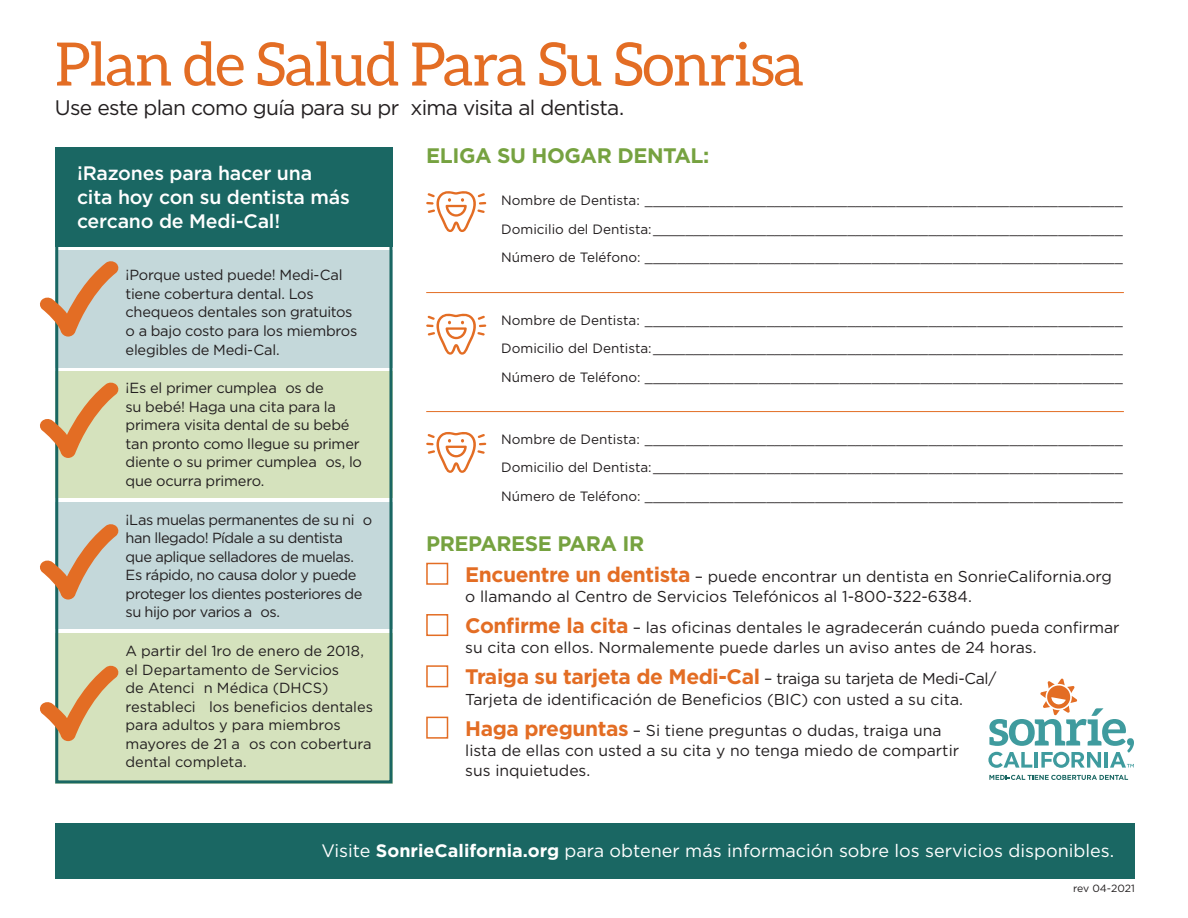
<style>
.page{position:relative;width:1188px;height:918px;background:#fff}
.page>*{position:absolute;margin:0;border:0;box-sizing:border-box;transform-origin:0 0}
.t1{font:60px "Aleo";letter-spacing:-.02em;color:#e36d24}
.t2{font:21px "Gotham";letter-spacing:-.035em;color:#231f20}
.t3{font:700 21px "Gotham";letter-spacing:-.02em;color:#76a240}
.t4{font:500 19.5px/24px "Gotham";letter-spacing:-.01em;color:#fff}
.t5{font:18px "Gotham";color:#fff}
.t6{font:15.75px/20.2px "Gotham";color:#231f20}
.t7{font:14.7px/18.6px "Gotham";letter-spacing:-.02em;color:#231f20}
.t8{font:14.7px/18.6px "Gotham";color:#231f20}
.t9{font:13.5px "Gotham";color:#231f20}
.t10{font:10.5px "Gotham";letter-spacing:-.005em;color:#231f20}
.s1{font-weight:700;font-size:21px;color:#e36d24}
.s2{font-weight:700}
</style>
<div class="page">
<div style="left:55px;top:371px;width:337px;height:127px;background:#d5e2bd"></div>
<div style="left:55px;top:633px;width:337px;height:150px;background:#d5e2bd"></div>
<div style="left:55px;top:250px;width:337px;height:118px;background:#c4d8da"></div>
<div style="left:55px;top:502px;width:337px;height:127px;background:#c4d8da"></div>
<div style="left:55px;top:147px;width:337px;height:636px;border:3px solid #1a6763"></div>
<hr style="left:426px;top:292px;width:698px;height:1px;background:#e36d24">
<hr style="left:426px;top:411px;width:698px;height:1px;background:#e36d24">
<div style="left:55px;top:147px;width:337px;height:100px;background:#1a6763"></div>
<svg style="left:40px;top:260px;width:79px;height:77px"></svg>
<svg style="left:40px;top:382px;width:79px;height:76px"></svg>
<svg style="left:40px;top:523px;width:79px;height:77px"></svg>
<svg style="left:40px;top:665px;width:79px;height:76px"></svg>
<svg style="left:426px;top:191px;width:60px;height:41px"></svg>
<svg style="left:426px;top:313px;width:60px;height:42px"></svg>
<svg style="left:426px;top:432px;width:60px;height:41px"></svg>
<div style="left:426px;top:563px;width:22px;height:22px;border:2px solid #e36d24"></div>
<div style="left:426px;top:614px;width:22px;height:22px;border:2px solid #e36d24"></div>
<svg style="left:426px;top:665px;width:23px;height:74px"></svg>
<svg style="left:989px;top:775px;width:139px;height:5px"></svg>
<svg style="left:988px;top:679px;width:146px;height:89px"></svg>
<div style="left:56px;top:824px;width:1079px;height:55px;background:#1a6763"></div>
<h1 class="t1" style="left:55px;top:30px;width:751px">Plan de Salud Para Su Sonrisa</h1>
<p class="t2" style="left:55px;top:94px;width:571px">Use este plan como guía para su pr xima visita al dentista.</p>
<h2 class="t4" style="left:77px;top:161px;width:274px">¡Razones para hacer una cita hoy con su dentista más cercano de Medi-Cal!</h2>
<p class="t7" style="left:126px;top:266px;width:233px">¡Porque usted puede! Medi-Cal tiene cobertura dental. Los chequeos dentales son gratuitos o a bajo costo para los miembros elegibles de Medi-Cal.</p>
<p class="t7" style="left:126px;top:379px;width:238px">¡Es el primer cumplea os de<br>su bebé! Haga una cita para la primera visita dental de su bebé tan pronto como llegue su primer diente o su primer cumplea os, lo que ocurra primero.</p>
<p class="t7" style="left:126px;top:510px;width:248px">¡Las muelas permanentes de su ni o han llegado! Pídale a su dentista que aplique selladores de muelas.<br>Es rápido, no causa dolor y puede proteger los dientes posteriores de su hijo por varios a os.</p>
<p class="t8" style="left:126px;top:641px;width:249px">A partir del 1ro de enero de 2018, el Departamento de Servicios<br>de Atenci n Médica (DHCS) restableci los beneficios dentales para adultos y para miembros mayores de 21 a os con cobertura dental completa.</p>
<h2 class="t3" style="left:426px;top:142px;width:285px">ELIGA SU HOGAR DENTAL:</h2>
<p class="t9" style="left:501px;top:192px;width:623px">Nombre de Dentista: ___________________________________________________________</p>
<p class="t9" style="left:501px;top:220px;width:623px">Domicilio del Dentista:__________________________________________________________</p>
<p class="t9" style="left:501px;top:249px;width:623px">Número de Teléfono: ___________________________________________________________</p>
<p class="t9" style="left:501px;top:311px;width:623px">Nombre de Dentista: ___________________________________________________________</p>
<p class="t9" style="left:501px;top:340px;width:623px">Domicilio del Dentista:__________________________________________________________</p>
<p class="t9" style="left:501px;top:368px;width:623px">Número de Teléfono: ___________________________________________________________</p>
<p class="t9" style="left:501px;top:430px;width:623px">Nombre de Dentista: ___________________________________________________________</p>
<p class="t9" style="left:501px;top:459px;width:623px">Domicilio del Dentista:__________________________________________________________</p>
<p class="t9" style="left:501px;top:487px;width:623px">Número de Teléfono: ___________________________________________________________</p>
<h2 class="t3" style="left:426px;top:530px;width:220px">PREPARESE PARA IR</h2>
<p class="t6" style="left:465px;top:566px;width:648px"><span class="s1">Encuentre un dentista</span> – puede encontrar un dentista en SonrieCalifornia.org o llamando al Centro de Servicios Telef ónicos al 1-800-322-6384.</p>
<p class="t6" style="left:465px;top:617px;width:656px"><span class="s1">Confirme la cita</span> – las oficinas dentales le agradecerán cuándo pueda confirmar su cita con ellos. Normalemente puede darles un aviso antes de 24 horas.</p>
<p class="t6" style="left:465px;top:668px;width:533px"><span class="s1">Traiga su tarjeta de Medi-Cal</span> – traiga su tarjeta de Medi-Cal/<br>Tarjeta de identificación de Beneficios (BIC) con usted a su cita.</p>
<p class="t6" style="left:465px;top:720px;width:495px"><span class="s1">Haga preguntas</span> – Si tiene preguntas o dudas, traiga una lista de ellas con usted a su cita y no tenga miedo de compartir sus inquietudes.</p>
<p class="t5" style="left:321px;top:839px;width:794px">Visite <span class="s2">SonrieCalifornia.org</span> para obtener más información sobre los servicios disponibles.</p>
<p class="t10" style="left:1073px;top:882px;width:63px">rev 04-2021</p>
</div>
